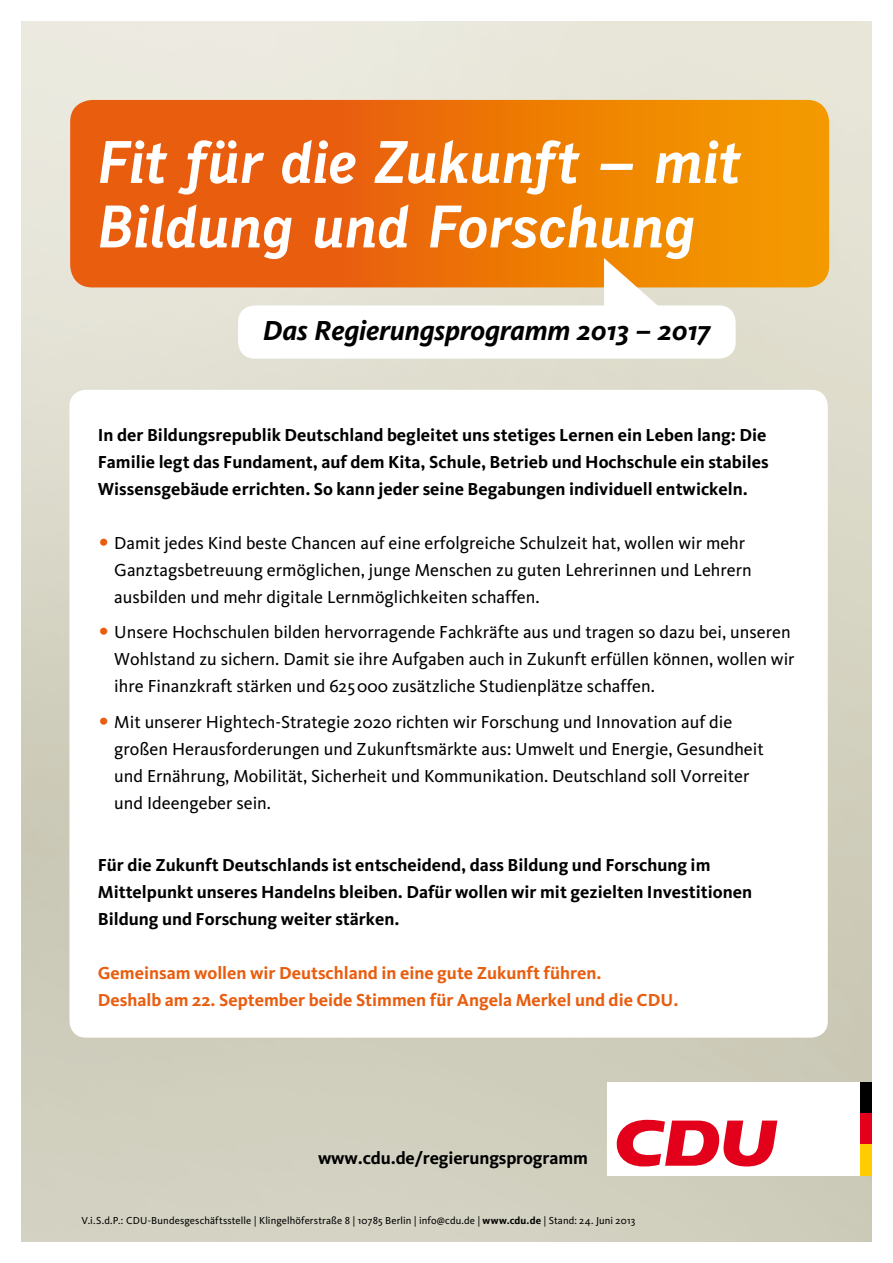
<style>
.page{position:relative;width:893px;height:1263px;background:#fff}
.page>*{position:absolute;margin:0;border:0;box-sizing:border-box;transform-origin:0 0}
.Register_HL{font:60px/64.5px "Skopex Gothic Bld Ita TF";letter-spacing:-.02em;color:#fff}
.Register_HL-2{font:italic 700 28.5px "CDU Kievit";letter-spacing:-.005em;color:#000}
.Fließtext{font:18px/27px "CDU Kievit";color:#000}
.Fließtext_fett{font:700 18px/27px "CDU Kievit";color:#000}
.Fließtext_fett-2{font:700 18px "CDU Kievit";color:#e95d0f}
.t1{font:10.5px "CDU Kievit";letter-spacing:.01em;color:#000}
.s1{font-weight:700}
</style>
<div class="page">
<img style="left:21px;top:21px;width:851px;height:1221px">
<div style="left:69px;top:390px;width:759px;height:647px;background:#fff;border-radius:16px"></div>
<svg style="left:70px;top:100px;width:759px;height:187px;background:#ec7308"></svg>
<svg style="left:603px;top:257px;width:65px;height:48px"></svg>
<div style="left:607px;top:1082px;width:263px;height:93px;background:#fff"></div>
<svg style="left:616px;top:1120px;width:161px;height:46px"></svg>
<div style="left:860px;top:1082px;width:12px;height:31px;background:#000"></div>
<div style="left:860px;top:1113px;width:12px;height:31px;background:#e2001a"></div>
<div style="left:860px;top:1144px;width:12px;height:31px;background:#fecc00"></div>
<div style="left:238px;top:305px;width:498px;height:54px;background:#fff;border-radius:16px"></div>
<p class="Register_HL" style="left:98px;top:129px;width:646px">Fit für die Zukunft – mit<br>Bildung und Forschung</p>
<p class="Register_HL-2" style="left:263px;top:314px;width:449px">Das Regierungsprogramm 2013 – 2017</p>
<p class="Fließtext_fett" style="left:98px;top:421px;width:672px">In der Bildungsrepublik Deutschland begleitet uns stetiges Lernen ein Leben lang: Die<br>Familie legt das Fundament, auf dem Kita, Schule, Betrieb und Hochschule ein stabiles<br>Wissensgebäude errichten. So kann jeder seine Begabungen individuell entwickeln.</p>
<p class="Fließtext" style="left:114px;top:529px;width:639px">Damit jedes Kind beste Chancen auf eine erfolgreiche Schulzeit hat, wollen wir mehr<br>Ganztagsbetreuung ermöglichen, junge Menschen zu guten Lehrerinnen und Lehrern ausbilden und mehr digitale Lernmöglichkeiten schaffen.</p>
<p class="Fließtext" style="left:114px;top:619px;width:682px">Unsere Hochschulen bilden hervorragende Fachkräfte aus und tragen so dazu bei, unseren<br>Wohlstand zu sichern. Damit sie ihre Aufgaben auch in Zukunft erfüllen können, wollen wir ihre Finanzkraft stärken und 625000 zusätzliche Studienplätze schaffen.</p>
<p class="Fließtext" style="left:114px;top:708px;width:651px">Mit unserer Hightech-Strategie 2020 richten wir Forschung und Innovation auf die großen Herausforderungen und Zukunftsmärkte aus: Umwelt und Energie, Gesundheit und Ernährung, Mobilität, Sicherheit und Kommunikation. Deutschland soll Vorreiter und Ideengeber sein.</p>
<p class="Fließtext_fett" style="left:98px;top:852px;width:656px">Für die Zukunft Deutschlands ist entscheidend, dass Bildung und Forschung im<br>Mittelpunkt unseres Handelns bleiben. Dafür wollen wir mit gezielten Investitionen<br>Bildung und Forschung weiter stärken.</p>
<p class="Fließtext_fett-2" style="left:98px;top:963px;width:505px">Gemeinsam wollen wir Deutschland in eine gute Zukunft führen.</p>
<p class="Fließtext_fett-2" style="left:98px;top:990px;width:582px">Deshalb am 22. September beide Stimmen für Angela Merkel und die CDU.</p>
<p class="Fließtext_fett" style="left:318px;top:1145px;width:271px">www.cdu.de/regierungsprogramm</p>
<p class="t1" style="left:81px;top:1215px;width:555px">V.i.S.d.P.: CDU-Bundesgeschäftsstelle | Klingelhöferstraße 8 | 10785 Berlin | info@cdu.de | <span class="s1">www.cdu.de</span> | Stand: 24. Juni 2013</p>
</div>
